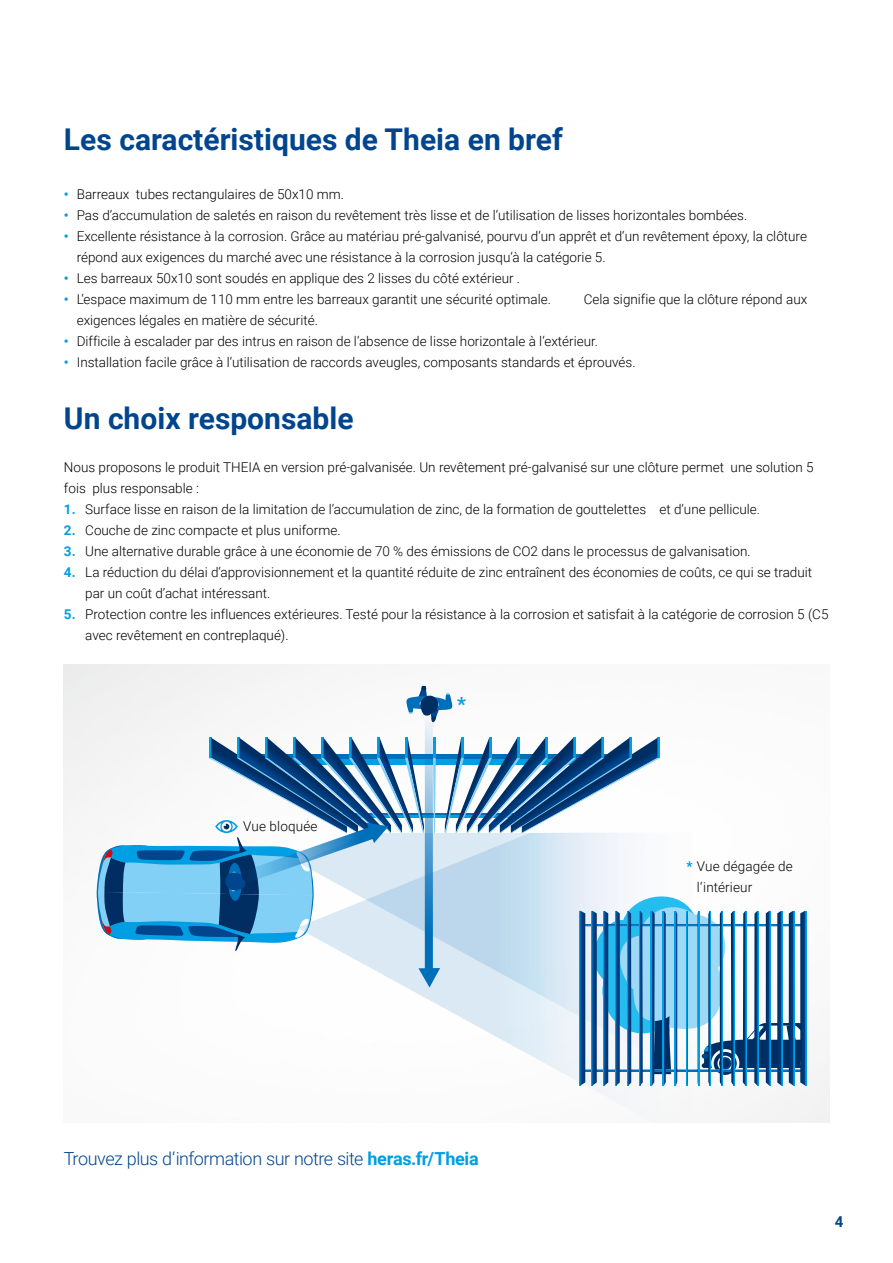
<style>
.page{position:relative;width:893px;height:1263px;background:#fff}
.page>*{position:absolute;margin:0;border:0;box-sizing:border-box;transform-origin:0 0}
.t1{font:700 30px "Roboto";color:#00458e}
.t2{font:700 19.5px "Roboto";color:#009ee3}
.t3{font:300 18px "Roboto";letter-spacing:-.025em;color:#00458e}
.t4{font:700 15px "Roboto";color:#00458e}
.t5{font:300 13.5px/21px "Roboto";color:#000}
.s1{font-weight:700;color:#009ee3}
</style>
<div class="page">
<img style="left:64px;top:665px;width:765px;height:458px">
<svg style="left:297px;top:1085px;width:395px;height:38px"></svg>
<hr style="left:805px;top:911px;width:1px;height:174px;background:#009ee3">
<svg style="left:97px;top:686px;width:708px;height:399px"></svg>
<h1 class="t1" style="left:64px;top:118px;width:500px">Les caractéristiques de Theia en bref</h1>
<p class="t5" style="left:64px;top:183px;width:281px"><span class="s1">•</span> Barreaux tubes rectangulaires de 50x10 mm.</p>
<p class="t5" style="left:64px;top:204px;width:685px"><span class="s1">•</span> Pas d’accumulation de saletés en raison du revêtement très lisse et de l‘utilisation de lisses horizontales bombées.</p>
<p class="t5" style="left:77px;top:225px;width:732px;text-indent:-13px"><span class="s1">•</span> Excellente résistance à la corrosion. Grâce au matériau pré-galvanisé, pourvu d‘un apprêt et d‘un revêtement époxy, la clôture répond aux exigences du marché avec une résistance à la corrosion jusqu‘à la catégorie 5.</p>
<p class="t5" style="left:64px;top:267px;width:458px"><span class="s1">•</span> Les barreaux 50x10 sont soudés en applique des 2 lisses du côté extérieur .</p>
<p class="t5" style="left:64px;top:288px;width:489px"><span class="s1">•</span> L‘espace maximum de 110 mm entre les barreaux garantit une sécurité optimale.</p>
<p class="t5" style="left:584px;top:288px;width:225px">Cela signifie que la clôture répond aux</p>
<p class="t5" style="left:77px;top:309px;width:243px">exigences légales en matière de sécurité.</p>
<p class="t5" style="left:64px;top:330px;width:536px"><span class="s1">•</span> Difficile à escalader par des intrus en raison de l‘absence de lisse horizontale à l‘extérieur.</p>
<p class="t5" style="left:64px;top:351px;width:573px"><span class="s1">•</span> Installation facile grâce à l‘utilisation de raccords aveugles, composants standards et éprouvés.</p>
<h1 class="t1" style="left:64px;top:397px;width:291px">Un choix responsable</h1>
<p class="t5" style="left:64px;top:456px;width:751px">Nous proposons le produit THEIA en version pré-galvanisée. Un revêtement pré-galvanisé sur une clôture permet une solution 5 fois plus responsable :</p>
<p class="t5" style="left:64px;top:498px;width:698px"><span class="s1">1.</span> Surface lisse en raison de la limitation de l’accumulation de zinc, de la formation de gouttelettes et d’une pellicule.</p>
<p class="t5" style="left:64px;top:519px;width:278px"><span class="s1">2.</span> Couche de zinc compacte et plus uniforme.</p>
<p class="t5" style="left:64px;top:540px;width:688px"><span class="s1">3.</span> Une alternative durable grâce à une économie de 70 % des émissions de CO2 dans le processus de galvanisation.</p>
<p class="t5" style="left:85px;top:561px;width:728px;text-indent:-21px"><span class="s1">4.</span> La réduction du délai d‘approvisionnement et la quantité réduite de zinc entraînent des économies de coûts, ce qui se traduit par un coût d’achat intéressant.</p>
<p class="t5" style="left:85px;top:603px;width:745px;text-indent:-21px"><span class="s1">5.</span> Protection contre les influences extérieures. Testé pour la résistance à la corrosion et satisfait à la catégorie de corrosion 5 (C5 avec revêtement en contreplaqué).</p>
<p class="t5" style="left:243px;top:815px;width:76px">Vue bloquée</p>
<h2 class="t2" style="left:457px;top:690px;width:10px">*</h2>
<h3 class="t3" style="left:64px;top:1146px;width:416px">Trouvez plus d‘information sur notre site <span class="s1">heras.fr/Theia</span></h3>
<p class="t5" style="left:697px;top:855px;width:98px;text-indent:-11px"><span class="s1">*</span> Vue dégagée de l‘intérieur</p>
<p class="t4" style="left:835px;top:1211px;width:10px">4</p>
</div>
